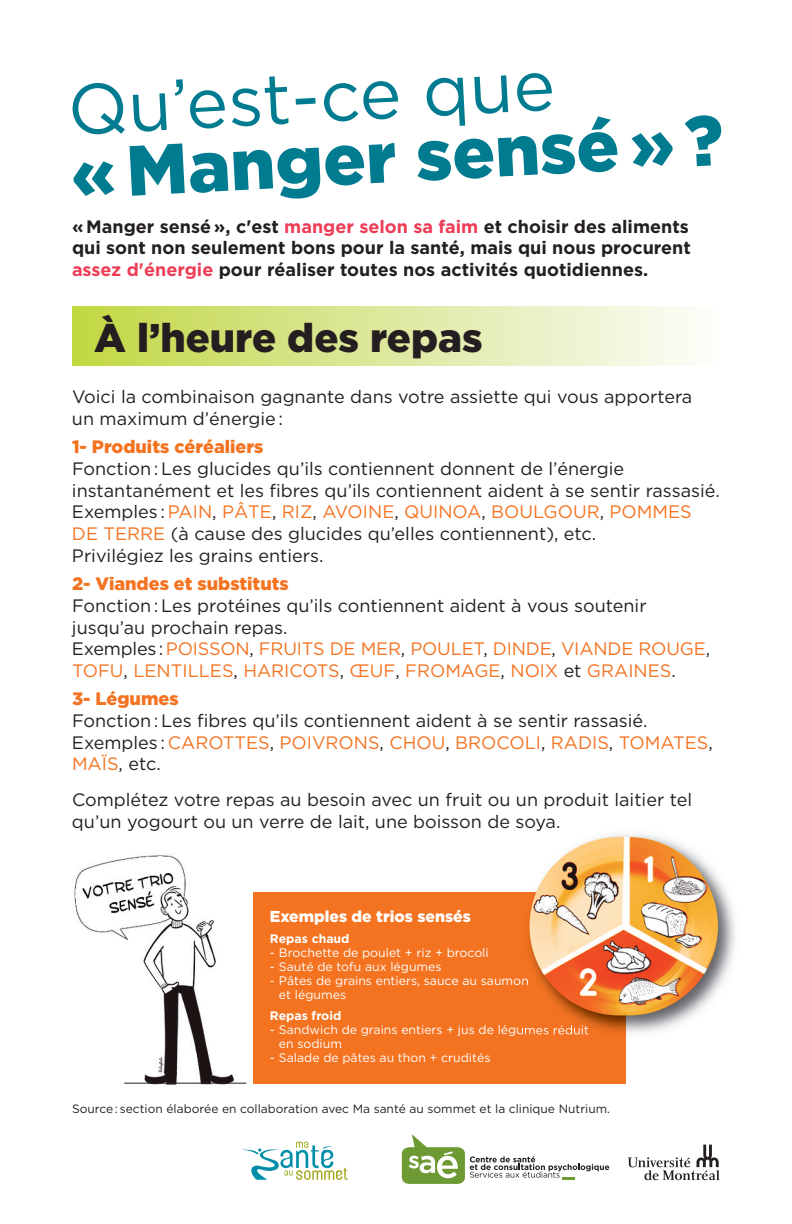
<style>
.page{position:relative;width:792px;height:1224px;background:#fff}
.page>*{position:absolute;margin:0;border:0;box-sizing:border-box;transform-origin:0 0}
.t1{font:900 70.8px "Gotham HTF";color:#007b90}
.t2{font:70.8px "Gotham HTF";color:#007b90}
.t3{font:900 40px "Gotham HTF";color:#231f20}
.t4{font:18px/21.6px "Gotham HTF";color:#231f20}
.t5{font:700 18px/21.6px "Gotham HTF";color:#231f20;text-align:justify}
.t6{font:900 18px "Gotham HTF";color:#f47321}
.t7{font:900 15.8px "Gotham HTF";color:#fff}
.t8{font:12.2px/14px "Gotham HTF";color:#fff}
.t9{font:700 12.2px "Gotham HTF";color:#fff}
.t10{font:12px "Gotham HTF";color:#231f20}
.s1{color:#ee3d56}
.s2{color:#f47321}
</style>
<div class="page">
<img style="left:74px;top:855px;width:168px;height:230px">
<div style="left:253px;top:893px;width:373px;height:191px;background:#f47321"></div>
<div style="left:72px;top:307px;width:648px;height:58px;background:linear-gradient(to right,#c2d644,#fbfdfc)"></div>
<svg style="left:242px;top:1141px;width:106px;height:39px"></svg>
<svg style="left:628px;top:1145px;width:92px;height:35px"></svg>
<svg style="left:402px;top:1134px;width:207px;height:50px"></svg>
<img style="left:520px;top:828px;width:215px;height:207px">
<img style="left:530px;top:837px;width:188px;height:178px;border-radius:89px">
<hr style="left:124px;top:1083px;width:122px;height:1px;background:#231f20">
<h1 class="t2" style="left:66px;top:69px;width:489px;rotate:-3deg">Qu’est-ce que</h1>
<h1 class="t1" style="left:69px;top:133px;width:654px;rotate:-3deg">« Manger sensé»?</h1>
<p class="t5" style="left:72px;top:216px;width:620px">« Manger sensé», c'est <span class="s1">manger selon sa faim</span> et choisir des aliments qui sont non seulement bons pour la santé, mais qui nous procurent <span class="s1">assez d'énergie</span> pour réaliser toutes nos activités quotidiennes.</p>
<h2 class="t3" style="left:94px;top:315px;width:390px">À l’heure des repas</h2>
<p class="t4" style="left:72px;top:386px;width:622px">Voici la combinaison gagnante dans votre assiette qui vous apportera un maximum d’énergie :</p>
<p class="t6" style="left:72px;top:437px;width:193px">1- Produits céréaliers</p>
<p class="t4" style="left:72px;top:458px;width:649px">Fonction:Les glucides qu’ils contiennent donnent de l’énergie instantanément et les fibres qu’ils contiennent aident à se sentir rassasié.<br>Exemples :<span class="s2">PAIN</span>, <span class="s2">PÂTE</span>, <span class="s2">RIZ</span>, <span class="s2">AVOINE</span>, <span class="s2">QUINOA</span>, <span class="s2">BOULGOUR</span>, <span class="s2">POMMES DE TERRE</span> (à cause des glucides qu’elles contiennent), etc.<br>Privilégiez les grains entiers.</p>
<p class="t6" style="left:72px;top:574px;width:218px">2- Viandes et substituts</p>
<p class="t4" style="left:72px;top:595px;width:640px">Fonction:Les protéines qu’ils contiennent aident à vous soutenir jusqu’au prochain repas.<br>Exemples :<span class="s2">POISSON</span>, <span class="s2">FRUITS DE MER</span>, <span class="s2">POULET</span>, <span class="s2">DINDE</span>, <span class="s2">VIANDE ROUGE</span>, <span class="s2">TOFU</span>, <span class="s2">LENTILLES</span>, <span class="s2">HARICOTS</span>, <span class="s2">ŒUF</span>, <span class="s2">FROMAGE</span>, <span class="s2">NOIX</span> et <span class="s2">GRAINES</span>.</p>
<p class="t6" style="left:72px;top:689px;width:108px">3- Légumes</p>
<p class="t4" style="left:72px;top:710px;width:642px">Fonction:Les fibres qu’ils contiennent aident à se sentir rassasié.<br>Exemples : <span class="s2">CAROTTES</span>, <span class="s2">POIVRONS</span>, <span class="s2">CHOU</span>, <span class="s2">BROCOLI</span>, <span class="s2">RADIS</span>, <span class="s2">TOMATES</span>,<br><span class="s2">MAÏS</span>, etc.</p>
<p class="t4" style="left:72px;top:789px;width:622px">Complétez votre repas au besoin avec un fruit ou un produit laitier tel qu’un yogourt ou un verre de lait, une boisson de soya.</p>
<p class="t7" style="left:270px;top:907px;width:202px">Exemples de trios sensés</p>
<p class="t9" style="left:270px;top:932px;width:81px">Repas chaud</p>
<p class="t8" style="left:270px;top:946px;width:220px">- Brochette de poulet + riz + brocoli</p>
<p class="t8" style="left:270px;top:960px;width:173px">- Sauté de tofu aux légumes</p>
<p class="t8" style="left:279px;top:974px;width:251px;text-indent:-9px">- Pâtes de grains entiers, sauce au saumon et légumes</p>
<p class="t9" style="left:270px;top:1009px;width:73px">Repas froid</p>
<p class="t8" style="left:279px;top:1023px;width:311px;text-indent:-9px">- Sandwich de grains entiers + jus de légumes réduit en sodium</p>
<p class="t8" style="left:270px;top:1051px;width:222px">- Salade de pâtes au thon + crudités</p>
<p class="t10" style="left:72px;top:1101px;width:540px">Source : section élaborée en collaboration avec Ma santé au sommet et la clinique Nutrium.</p>
</div>
